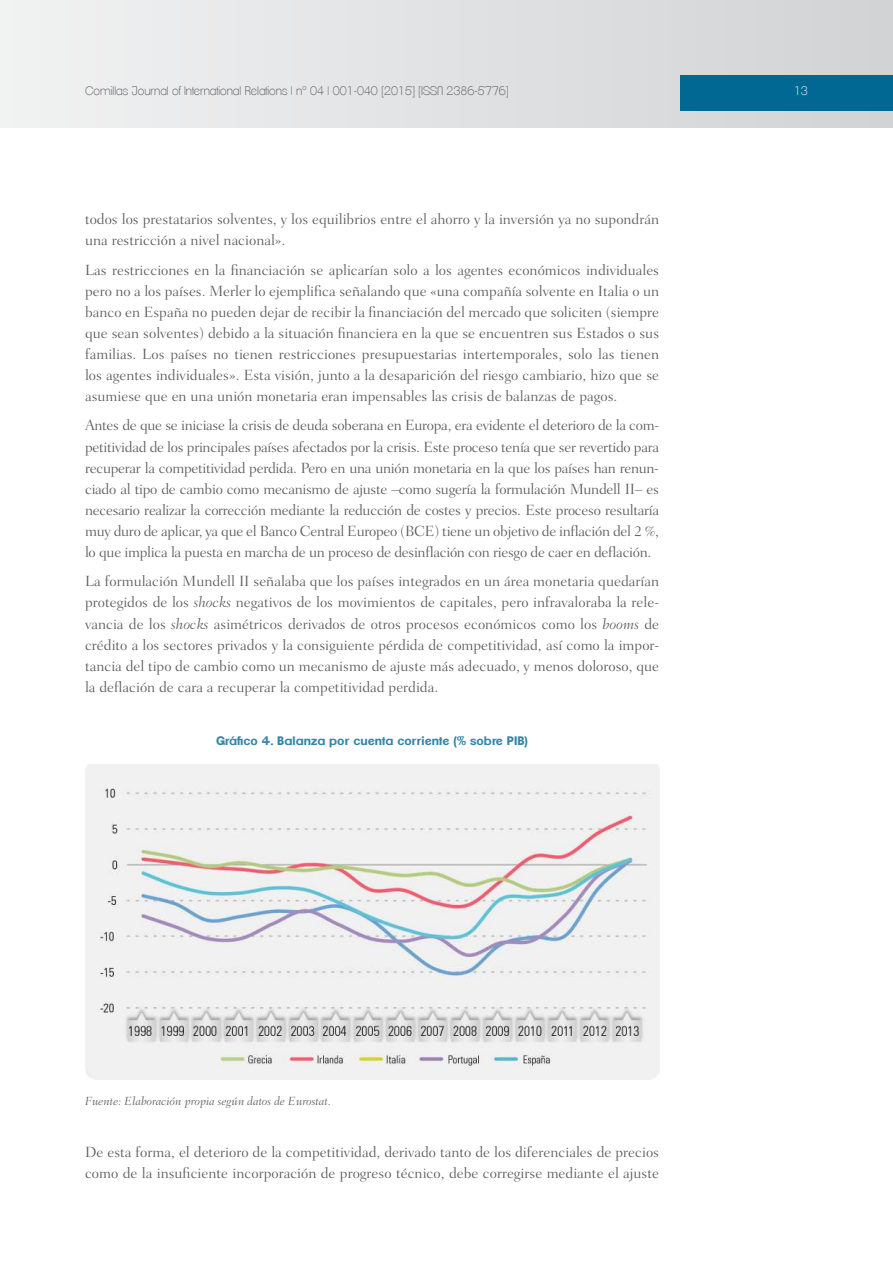
<style>
.page{position:relative;width:893px;height:1263px;background:#fff}
.page>*{position:absolute;margin:0;border:0;box-sizing:border-box;transform-origin:0 0}
.t1{font:300 15px/21px "Fairfield LH";color:#58595b;text-align:justify}
.t2{font:200 12px "Clemente P Dac";color:#58595b}
.t3{font:700 12px "Clemente P Dam";color:#3386a8}
.t4{font:italic 300 12px "Fairfield LH";color:#58595b}
.t5{font:200 12px "Clemente P Dac";color:#fff}
.s1{font-style:italic}
</style>
<div class="page">
<div style="left:0;top:0;width:893px;height:128px;background:linear-gradient(to right,#f1f2f2,#d1d3d4)"></div>
<div style="left:680px;top:75px;width:213px;height:36px;background:#006892"></div>
<img style="left:85px;top:765px;width:574px;height:314px">
<p class="t2" style="left:85px;top:83px;width:425px">Comillas Journal of International Relations | nº 04 | 001-040 [2015] [ISSN 2386-5776]</p>
<p class="t5" style="left:794px;top:83px;width:15px">13</p>
<p class="t1" style="left:85px;top:208px;width:576px">todos los prestatarios solventes, y los equilibrios entre el ahorro y la inversión ya no supondrán una restricción a nivel nacional».</p>
<p class="t1" style="left:85px;top:259px;width:576px">Las restricciones en la financiación se aplicarían solo a los agentes económicos individuales pero no a los países. Merler lo ejemplifica señalando que «una compañía solvente en Italia o un banco en España no pueden dejar de recibir la financiación del mercado que soliciten (siempre que sean solventes) debido a la situación financiera en la que se encuentren sus Estados o sus familias. Los países no tienen restricciones presupuestarias intertemporales, solo las tienen los agentes individuales». Esta visión, junto a la desaparición del riesgo cambiario, hizo que se asumiese que en una unión monetaria eran impensables las crisis de balanzas de pagos.</p>
<p class="t1" style="left:85px;top:415px;width:576px">Antes de que se iniciase la crisis de deuda soberana en Europa, era evidente el deterioro de la com&shy;petitividad de los principales países afectados por la crisis. Este proceso tenía que ser revertido para recuperar la competitividad perdida. Pero en una unión monetaria en la que los países han renun&shy;ciado al tipo de cambio como mecanismo de ajuste –como sugería la formulación Mundell II– es necesario realizar la corrección mediante la reducción de costes y precios. Este proceso resultaría muy duro de aplicar, ya que el Banco Central Europeo (BCE) tiene un objetivo de inflación del 2 %, lo que implica la puesta en marcha de un proceso de desinflación con riesgo de caer en deflación.</p>
<p class="t1" style="left:85px;top:571px;width:576px">La formulación Mundell II señalaba que los países integrados en un área monetaria quedarían protegidos de los <span class="s1">shocks</span> negativos de los movimientos de capitales, pero infravaloraba la rele&shy;vancia de los <span class="s1">shocks</span> asimétricos derivados de otros procesos económicos como los <span class="s1">booms</span> de crédito a los sectores privados y la consiguiente pérdida de competitividad, así como la impor&shy;tancia del tipo de cambio como un mecanismo de ajuste más adecuado, y menos doloroso, que la deflación de cara a recuperar la competitividad perdida.</p>
<p class="t3" style="left:216px;top:733px;width:313px">Gráfico 4. Balanza por cuenta corriente (% sobre PIB)</p>
<p class="t4" style="left:85px;top:1094px;width:248px">Fuente: Elaboración propia según datos de Eurostat.</p>
<p class="t1" style="left:85px;top:1141px;width:576px">De esta forma, el deterioro de la competitividad, derivado tanto de los diferenciales de precios como de la insuficiente incorporación de progreso técnico, debe corregirse mediante el ajuste</p>
</div>
